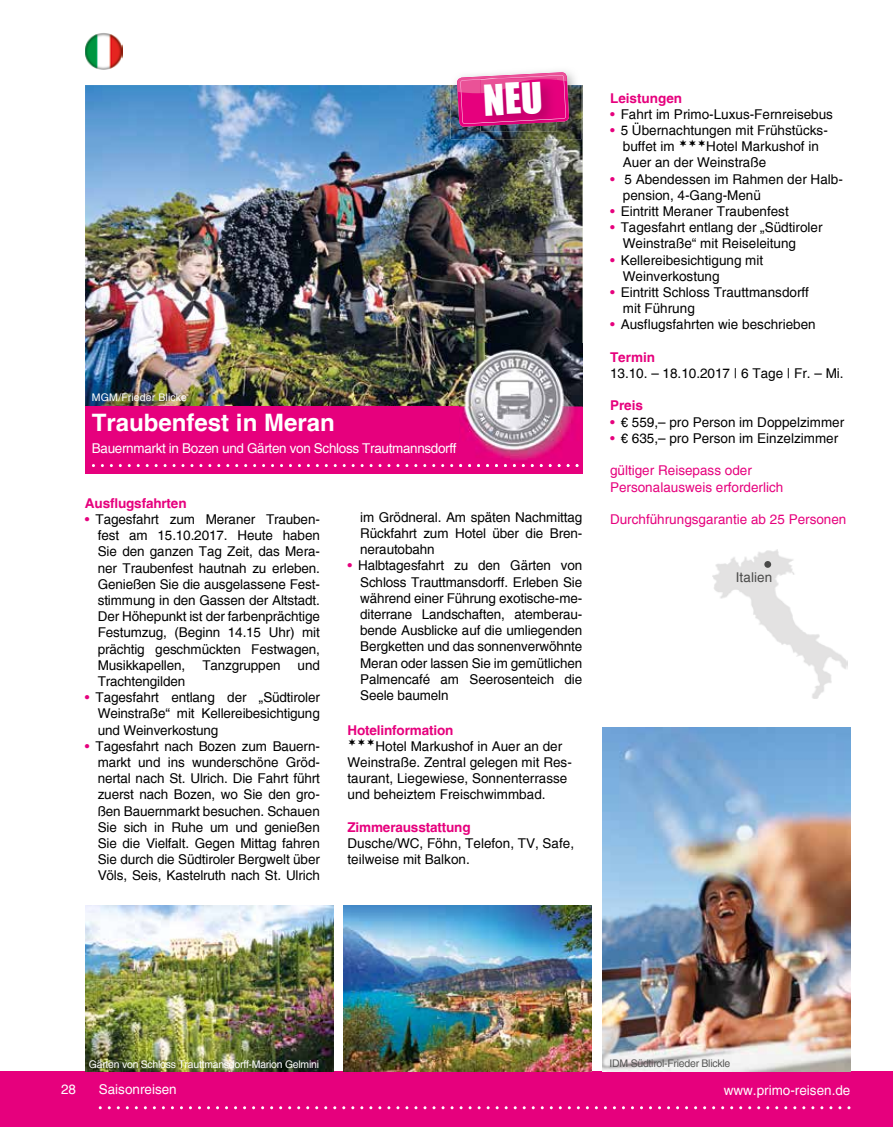
<style>
.page{position:relative;width:893px;height:1127px;background:#fff}
.page>*{position:absolute;margin:0;border:0;box-sizing:border-box;transform-origin:0 0}
.t1{font:700 24px "Helvetica";color:#fff}
.t2{font:13.5px/16.2px "Helvetica";color:#000}
.t3{font:13.5px/16.2px "Helvetica";color:#e6007d}
.t4{font:700 13.5px "Helvetica";letter-spacing:-.01em;color:#e6007d}
.t5{font:13.5px "Helvetica";letter-spacing:-.025em;color:#fff}
.t6{font:13.5px "Helvetica";color:#fff}
.t7{font:13.5px "Helvetica";letter-spacing:.005em;color:#4a4a49}
.t8{font:10.5px "Helvetica";letter-spacing:-.025em;color:#fff}
.t9{font:10.5px "Helvetica";letter-spacing:-.025em;color:#575756}
.t10{font:10.5px "Helvetica";letter-spacing:.02em;color:#fff}
.s1{color:#e6007d}
</style>
<div class="page">
<div style="left:0;top:1071px;width:893px;height:56px;background:#e6007d"></div>
<svg style="left:99px;top:1106px;width:751px;height:3px"></svg>
<img style="left:85px;top:33px;width:37px;height:36px">
<img style="left:85px;top:85px;width:498px;height:321px">
<div style="left:85px;top:406px;width:498px;height:68px;background:#e6007d"></div>
<img style="left:459px;top:344px;width:124px;height:117px">
<svg style="left:92px;top:464px;width:487px;height:3px"></svg>
<img style="left:712px;top:550px;width:135px;height:148px">
<div style="left:764px;top:561px;width:7px;height:7px;background:#4a4a49;border-radius:50%"></div>
<img style="left:85px;top:906px;width:248px;height:165px">
<img style="left:344px;top:906px;width:248px;height:165px">
<img style="left:603px;top:727px;width:248px;height:344px">
<img style="left:450px;top:71px;width:132px;height:68px">
<img style="left:480px;top:127px;width:77px;height:4px">
<svg style="left:457px;top:72px;width:112px;height:55px;background:#d42783"></svg>
<p class="t10" style="left:92px;top:391px;width:97px">MGM/Frieder Blicke</p>
<h1 class="t1" style="left:92px;top:408px;width:244px">Traubenfest in Meran</h1>
<p class="t5" style="left:92px;top:440px;width:366px">Bauernmarkt in Bozen und Gärten von Schloss Trautmannsdorff</p>
<p class="t4" style="left:85px;top:495px;width:103px">Ausflugsfahrten</p>
<p class="t2" style="left:98px;top:511px;width:224px;text-align:justify;text-indent:-13px"><span class="s1">•</span> Tagesfahrt zum Meraner Trauben&shy;fest am 15.10.2017. Heute haben Sie den ganzen Tag Zeit, das Mera&shy;ner Traubenfest hautnah zu erleben.<br>Genießen Sie die ausgelassene Fest&shy;stimmung in den Gassen der Altstadt.<br>Der Höhepunkt ist der farbenprächtige Festumzug, (Beginn 14.15 Uhr) mit prächtig geschmückten Festwagen, Musikkapellen,</p>
<p class="t2" style="left:202px;top:657px;width:80px">Tanzgruppen</p>
<p class="t2" style="left:298px;top:657px;width:24px">und</p>
<p class="t2" style="left:98px;top:673px;width:89px">Trachtengilden</p>
<p class="t2" style="left:98px;top:689px;width:224px;text-align:justify;text-indent:-13px"><span class="s1">•</span> Tagesfahrt entlang der „Südtiroler Weinstraße“ mit Kellereibesichtigung und Weinverkostung</p>
<p class="t2" style="left:98px;top:738px;width:224px;text-align:justify;text-indent:-13px"><span class="s1">•</span> Tagesfahrt nach Bozen zum Bauern&shy;markt und ins wunderschöne Gröd&shy;nertal nach St. Ulrich. Die Fahrt führt zuerst nach Bozen, wo Sie den gro&shy;ßen Bauernmarkt besuchen. Schauen Sie sich in Ruhe um und genießen Sie die Vielfalt. Gegen Mittag fahren Sie durch die Südtiroler Bergwelt über Völs, Seis, Kastelruth nach St. Ulrich</p>
<p class="t2" style="left:360px;top:509px;width:224px;text-align:justify">im Grödneral. Am späten Nachmittag Rückfahrt zum Hotel über die Bren&shy;nerautobahn</p>
<p class="t2" style="left:360px;top:558px;width:224px;text-align:justify;text-indent:-13px"><span class="s1">•</span> Halbtagesfahrt zu den Gärten von Schloss Trauttmansdorff. Erleben Sie während einer Führung exotische-me&shy;diterrane Landschaften, atemberau&shy;bende Ausblicke auf die umliegenden Bergketten und das sonnenverwöhnte Meran oder lassen Sie im gemütlichen Palmencafé am Seerosenteich die Seele baumeln</p>
<p class="t4" style="left:347px;top:721px;width:107px">Hotelinformation</p>
<p class="t2" style="left:347px;top:738px;width:226px;text-indent:28px">Hotel Markushof in Auer an der Weinstraße. Zentral gelegen mit Res&shy;taurant, Liegewiese, Sonnenterrasse und beheiztem Freischwimmbad.</p>
<p class="t4" style="left:347px;top:819px;width:125px">Zimmerausstattung</p>
<p class="t2" style="left:347px;top:835px;width:228px">Dusche/WC, Föhn, Telefon, TV, Safe, teilweise mit Balkon.</p>
<p class="t4" style="left:610px;top:90px;width:74px">Leistungen</p>
<p class="t2" style="left:610px;top:106px;width:224px"><span class="s1">•</span> Fahrt im Primo-Luxus-Fernreisebus</p>
<p class="t2" style="left:623px;top:122px;width:206px;text-indent:-13px"><span class="s1">•</span> 5 Übernachtungen mit Frühstücks&shy;buffet im</p>
<p class="t2" style="left:623px;top:138px;width:197px;text-indent:83px">Hotel Markushof in<br>Auer an der Weinstraße</p>
<p class="t2" style="left:623px;top:171px;width:221px;text-indent:-13px"><span class="s1">•</span> 5 Abendessen im Rahmen der Halb&shy;pension, 4-Gang-Menü</p>
<p class="t2" style="left:610px;top:203px;width:180px"><span class="s1">•</span> Eintritt Meraner Traubenfest</p>
<p class="t2" style="left:623px;top:219px;width:201px;text-indent:-13px"><span class="s1">•</span> Tagesfahrt entlang der „Südtiroler<br>Weinstraße“ mit Reiseleitung</p>
<p class="t2" style="left:623px;top:252px;width:142px;text-indent:-13px"><span class="s1">•</span> Kellereibesichtigung mit<br>Weinverkostung</p>
<p class="t2" style="left:623px;top:284px;width:188px;text-indent:-13px"><span class="s1">•</span> Eintritt Schloss Trauttmansdorff mit Führung</p>
<p class="t2" style="left:610px;top:317px;width:207px"><span class="s1">•</span> Ausflugsfahrten wie beschrieben</p>
<p class="t4" style="left:610px;top:349px;width:47px">Termin</p>
<p class="t2" style="left:610px;top:365px;width:235px">13.10. – 18.10.2017 | 6 Tage | Fr. – Mi.</p>
<p class="t4" style="left:610px;top:397px;width:35px">Preis</p>
<p class="t2" style="left:610px;top:414px;width:236px"><span class="s1">•</span> € 559,– pro Person im Doppelzimmer</p>
<p class="t2" style="left:610px;top:430px;width:230px"><span class="s1">•</span> € 635,– pro Person im Einzelzimmer</p>
<p class="t3" style="left:610px;top:462px;width:175px">gültiger Reisepass oder<br>Personalausweis erforderlich</p>
<p class="t3" style="left:610px;top:511px;width:238px">Durchführungsgarantie ab 25 Personen</p>
<p class="t7" style="left:736px;top:569px;width:38px">Italien</p>
<p class="t8" style="left:89px;top:1058px;width:232px">Gärten von Schloss Trauttmansdorff-Marion Gelmini</p>
<p class="t9" style="left:610px;top:1057px;width:122px">IDM Südtirol-Frieder Blickle</p>
<p class="t5" style="left:61px;top:1081px;width:17px">28</p>
<p class="t6" style="left:99px;top:1081px;width:80px">Saisonreisen</p>
<p class="t6" style="left:724px;top:1082px;width:128px">www.primo-reisen.de</p>
</div>
